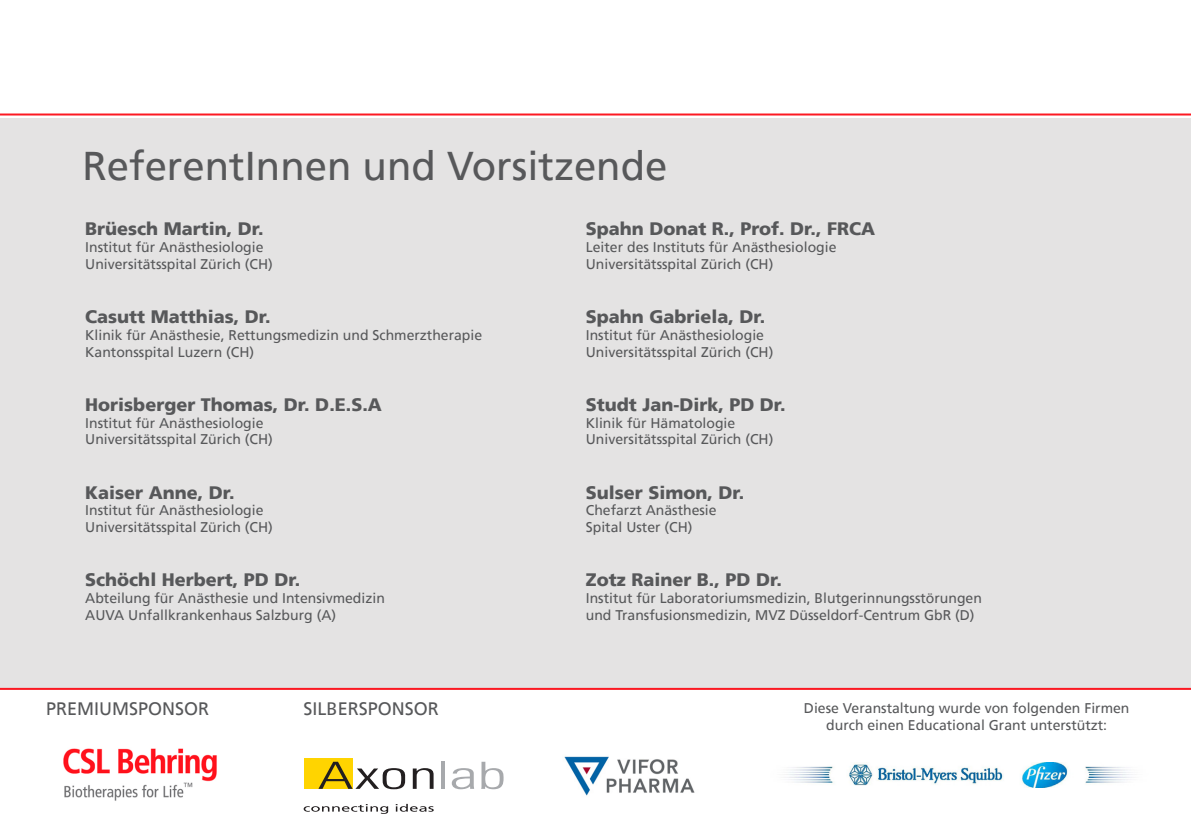
<style>
.page{position:relative;width:1191px;height:840px;background:#fff}
.page>*{position:absolute;margin:0;border:0;box-sizing:border-box;transform-origin:0 0}
.t1{font:40px "Frutiger";color:#57585a}
.t2{font:900 18px "Frutiger";color:#57585a}
.t3{font:18px "Frutiger";color:#57585a}
.t4{font:14px "Frutiger";color:#57585a}
</style>
<div class="page">
<hr style="left:0;top:113px;width:1191px;height:2px;background:#fc1922">
<div style="left:0;top:118px;width:1191px;height:571px;background:#e4e3e3"></div>
<img style="left:564px;top:756px;width:131px;height:40px">
<img style="left:63px;top:748px;width:154px;height:53px">
<div style="left:304px;top:758px;width:48px;height:30px;background:#ffd400"></div>
<svg style="left:319px;top:761px;width:86px;height:27px"></svg>
<svg style="left:413px;top:768px;width:20px;height:20px"></svg>
<hr style="left:441px;top:761px;width:4px;height:27px;background:#a7a9ac">
<svg style="left:452px;top:768px;width:22px;height:20px"></svg>
<svg style="left:481px;top:761px;width:23px;height:27px"></svg>
<svg style="left:304px;top:804px;width:84px;height:9px"></svg>
<svg style="left:396px;top:803px;width:38px;height:8px"></svg>
<img style="left:786px;top:762px;width:346px;height:25px">
<hr style="left:0;top:687px;width:1191px;height:2px;background:#fc1922">
<p class="t1" style="left:82px;top:142px;width:586px">ReferentInnen und Vorsitzende</p>
<p class="t2" style="left:85px;top:218px;width:180px">Brüesch Martin, Dr.</p>
<p class="t4" style="left:85px;top:239px;width:180px">Institut für Anästhesiologie</p>
<p class="t4" style="left:85px;top:256px;width:189px">Universitätsspital Zürich (CH)</p>
<p class="t2" style="left:85px;top:306px;width:187px">Casutt Matthias, Dr.</p>
<p class="t4" style="left:85px;top:326px;width:398px">Klinik für Anästhesie, Rettungsmedizin und Schmerztherapie</p>
<p class="t4" style="left:85px;top:343px;width:170px">Kantonsspital Luzern (CH)</p>
<p class="t2" style="left:85px;top:393px;width:298px">Horisberger Thomas, Dr. D.E.S.A</p>
<p class="t4" style="left:85px;top:414px;width:180px">Institut für Anästhesiologie</p>
<p class="t4" style="left:85px;top:431px;width:189px">Universitätsspital Zürich (CH)</p>
<p class="t2" style="left:85px;top:481px;width:151px">Kaiser Anne, Dr.</p>
<p class="t4" style="left:85px;top:502px;width:180px">Institut für Anästhesiologie</p>
<p class="t4" style="left:85px;top:518px;width:189px">Universitätsspital Zürich (CH)</p>
<p class="t2" style="left:85px;top:568px;width:216px">Schöchl Herbert, PD Dr.</p>
<p class="t4" style="left:85px;top:589px;width:301px">Abteilung für Anästhesie und Intensivmedizin</p>
<p class="t4" style="left:85px;top:606px;width:252px">AUVA Unfallkrankenhaus Salzburg (A)</p>
<p class="t3" style="left:46px;top:697px;width:165px">PREMIUMSPONSOR</p>
<p class="t3" style="left:304px;top:697px;width:137px">SILBERSPONSOR</p>
<p class="t2" style="left:586px;top:218px;width:291px">Spahn Donat R., Prof. Dr., FRCA</p>
<p class="t4" style="left:586px;top:239px;width:252px">Leiter des Instituts für Anästhesiologie</p>
<p class="t4" style="left:586px;top:256px;width:189px">Universitätsspital Zürich (CH)</p>
<p class="t2" style="left:586px;top:306px;width:181px">Spahn Gabriela, Dr.</p>
<p class="t4" style="left:586px;top:326px;width:180px">Institut für Anästhesiologie</p>
<p class="t4" style="left:586px;top:343px;width:189px">Universitätsspital Zürich (CH)</p>
<p class="t2" style="left:586px;top:393px;width:201px">Studt Jan-Dirk, PD Dr.</p>
<p class="t4" style="left:586px;top:414px;width:151px">Klinik für Hämatologie</p>
<p class="t4" style="left:586px;top:431px;width:189px">Universitätsspital Zürich (CH)</p>
<p class="t2" style="left:586px;top:481px;width:160px">Sulser Simon, Dr.</p>
<p class="t4" style="left:586px;top:502px;width:132px">Chefarzt Anästhesie</p>
<p class="t4" style="left:586px;top:518px;width:108px">Spital Uster (CH)</p>
<p class="t2" style="left:586px;top:568px;width:197px">Zotz Rainer B., PD Dr.</p>
<p class="t4" style="left:586px;top:589px;width:397px">Institut für Laboratoriumsmedizin, Blutgerinnungsstörungen</p>
<p class="t4" style="left:586px;top:606px;width:390px">und Transfusionsmedizin, MVZ Düsseldorf-Centrum GbR (D)</p>
<p class="t4" style="left:804px;top:699px;width:327px">Diese Veranstaltung wurde von folgenden Firmen</p>
<p class="t4" style="left:826px;top:716px;width:282px">durch einen Educational Grant unterstützt:</p>
</div>
